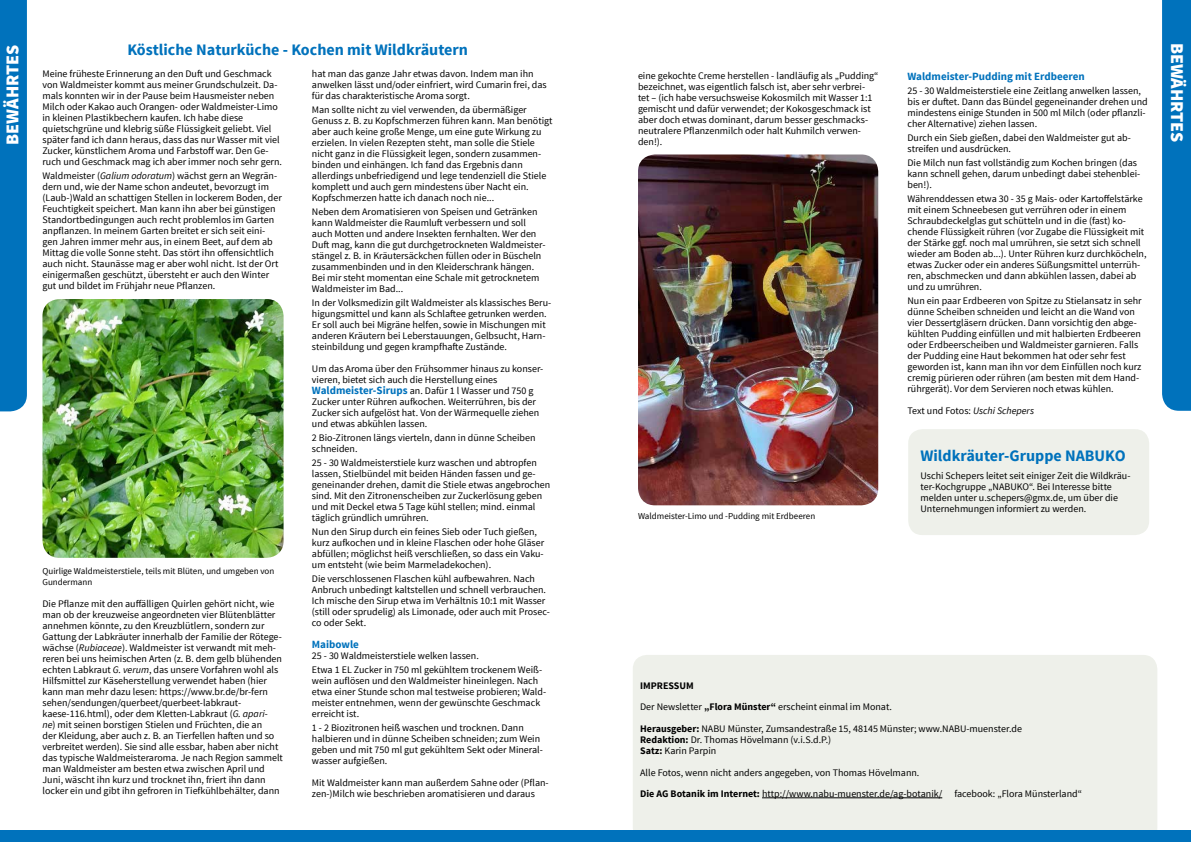
<style>
.page{position:relative;width:1191px;height:842px;background:#fff}
.page>*{position:absolute;margin:0;border:0;box-sizing:border-box;transform-origin:0 0}
.t1{font:900 18px "Source Sans Pro";color:#fff}
.t2{font:700 16px "Source Sans Pro";color:#0072bc}
.t3{font:700 11px "Source Sans Pro";color:#0072bc}
.t4{font:10px/11px "Source Sans Pro";color:#000}
.t5{font:9px/11px "Source Sans Pro";color:#000}
.s1{font-style:italic}
.s2{font-weight:700;font-size:11px;color:#0072bc}
.s3{font-weight:700}
</style>
<div class="page">
<div style="left:633px;top:655px;width:524px;height:187px;background:#eef0ea;border-radius:14px"></div>
<div style="left:908px;top:429px;width:241px;height:106px;background:#eef0ea;border-radius:14px"></div>
<hr style="left:762px;top:797px;width:180px;height:1px;background:#000">
<div style="left:1162px;top:0;width:29px;height:411px;background:#0072bc"></div>
<img style="left:638px;top:154px;width:240px;height:351px">
<div style="left:0;top:0;width:27px;height:411px;background:#0072bc"></div>
<div style="left:0;top:831px;width:1191px;height:11px;background:#0072bc"></div>
<img style="left:42px;top:299px;width:241px;height:259px">
<h1 class="t1" style="left:1px;top:145px;width:100px;rotate:-90deg">BEWÄHRTES</h1>
<h2 class="t2" style="left:127px;top:39px;width:342px">Köstliche Naturküche - Kochen mit Wildkräutern</h2>
<h1 class="t1" style="left:4px;top:136px;width:93px;rotate:-90deg">AKTUELLES</h1>
<p class="t4" style="left:42px;top:68px;width:241px">Meine früheste Erinnerung an den Duft und Geschmack von Waldmeister kommt aus meiner Grundschulzeit. Da&shy;mals konnten wir in der Pause beim Hausmeister neben Milch oder Kakao auch Orangen- oder Waldmeister-Limo in kleinen Plastikbechern kaufen. Ich habe diese quietschgrüne und klebrig süße Flüssigkeit geliebt. Viel später fand ich dann heraus, dass das nur Wasser mit viel Zucker, künstlichem Aroma und Farbstoff war. Den Ge&shy;ruch und Geschmack mag ich aber immer noch sehr gern.</p>
<p class="t4" style="left:42px;top:170px;width:241px">Waldmeister (<span class="s1">Galium odoratum</span>) wächst gern an Wegrän&shy;dern und, wie der Name schon andeutet, bevorzugt im (Laub-)Wald an schattigen Stellen in lockerem Boden, der Feuchtigkeit speichert. Man kann ihn aber bei günstigen Standortbedingungen auch recht problemlos im Garten anpflanzen. In meinem Garten breitet er sich seit eini&shy;gen Jahren immer mehr aus, in einem Beet, auf dem ab Mittag die volle Sonne steht. Das stört ihn offensichtlich auch nicht. Staunässe mag er aber wohl nicht. Ist der Ort einigermaßen geschützt, übersteht er auch den Winter gut und bildet im Frühjahr neue Pflanzen.</p>
<p class="t4" style="left:312px;top:68px;width:236px">hat man das ganze Jahr etwas davon. Indem man ihn anwelken lässt und/oder einfriert, wird Cumarin frei, das für das charakteristische Aroma sorgt.</p>
<p class="t4" style="left:312px;top:104px;width:242px">Man sollte nicht zu viel verwenden, da übermäßiger Genuss z. B. zu Kopfschmerzen führen kann. Man benötigt aber auch keine große Menge, um eine gute Wirkung zu erzielen. In vielen Rezepten steht, man solle die Stiele nicht ganz in die Flüssigkeit legen, sondern zusammen&shy;binden und einhängen. Ich fand das Ergebnis dann allerdings unbefriedigend und lege tendenziell die Stiele komplett und auch gern mindestens über Nacht ein.<br>Kopfschmerzen hatte ich danach noch nie...</p>
<p class="t4" style="left:312px;top:206px;width:235px">Neben dem Aromatisieren von Speisen und Getränken kann Waldmeister die Raumluft verbessern und soll auch Motten und andere Insekten fernhalten. Wer den Duft mag, kann die gut durchgetrockneten Waldmeister&shy;stängel z. B. in Kräutersäckchen füllen oder in Büscheln zusammenbinden und in den Kleiderschrank hängen.<br>Bei mir steht momentan eine Schale mit getrocknetem Waldmeister im Bad...</p>
<p class="t4" style="left:312px;top:297px;width:241px">In der Volksmedizin gilt Waldmeister als klassisches Beru&shy;higungsmittel und kann als Schlaftee getrunken werden.<br>Er soll auch bei Migräne helfen, sowie in Mischungen mit anderen Kräutern bei Leberstauungen, Gelbsucht, Harn&shy;steinbildung und gegen krampfhafte Zustände.</p>
<p class="t4" style="left:312px;top:363px;width:233px">Um das Aroma über den Frühsommer hinaus zu konser&shy;vieren, bietet sich auch die Herstellung eines <span class="s2">Waldmeister-Sirups</span> an. Dafür 1 l Wasser und 750 g Zucker unter Rühren aufkochen. Weiterrühren, bis der Zucker sich aufgelöst hat. Von der Wärmequelle ziehen und etwas abkühlen lassen.</p>
<p class="t4" style="left:312px;top:432px;width:225px">2 Bio-Zitronen längs vierteln, dann in dünne Scheiben schneiden.</p>
<p class="t4" style="left:312px;top:457px;width:240px">25 - 30 Waldmeisterstiele kurz waschen und abtropfen lassen, Stielbündel mit beiden Händen fassen und ge&shy;geneinander drehen, damit die Stiele etwas angebrochen sind. Mit den Zitronenscheiben zur Zuckerlösung geben und mit Deckel etwa 5 Tage kühl stellen; mind. einmal täglich gründlich umrühren.</p>
<p class="t4" style="left:312px;top:526px;width:234px">Nun den Sirup durch ein feines Sieb oder Tuch gießen, kurz aufkochen und in kleine Flaschen oder hohe Gläser abfüllen; möglichst heiß verschließen, so dass ein Vaku&shy;um entsteht (wie beim Marmeladekochen).</p>
<p class="t4" style="left:312px;top:573px;width:239px">Die verschlossenen Flaschen kühl aufbewahren. Nach Anbruch unbedingt kaltstellen und schnell verbrauchen.<br>Ich mische den Sirup etwa im Verhältnis 10:1 mit Wasser (still oder sprudelig) als Limonade, oder auch mit Prosec&shy;co oder Sekt.</p>
<p class="t3" style="left:312px;top:637px;width:48px">Maibowle</p>
<p class="t4" style="left:312px;top:649px;width:232px;line-height:14px">25 - 30 Waldmeisterstiele welken lassen.<br>Etwa 1 EL Zucker in 750 ml gekühltem trockenem Weiß-</p>
<p class="t4" style="left:312px;top:675px;width:236px">wein auflösen und den Waldmeister hineinlegen. Nach etwa einer Stunde schon mal testweise probieren; Wald&shy;meister entnehmen, wenn der gewünschte Geschmack erreicht ist.</p>
<p class="t4" style="left:312px;top:722px;width:232px">1 - 2 Biozitronen heiß waschen und trocknen. Dann halbieren und in dünne Scheiben schneiden; zum Wein geben und mit 750 ml gut gekühltem Sekt oder Mineral&shy;wasser aufgießen.</p>
<p class="t4" style="left:312px;top:777px;width:238px">Mit Waldmeister kann man außerdem Sahne oder (Pflan&shy;zen-)Milch wie beschrieben aromatisieren und daraus</p>
<p class="t5" style="left:42px;top:565px;width:233px">Quirlige Waldmeisterstiele, teils mit Blüten, und umgeben von<br>Gundermann</p>
<p class="t4" style="left:42px;top:598px;width:242px">Die Pflanze mit den auffälligen Quirlen gehört nicht, wie man ob der kreuzweise angeordneten vier Blütenblätter annehmen könnte, zu den Kreuzblütlern, sondern zur Gattung der Labkräuter innerhalb der Familie der Rötege&shy;wächse (<span class="s1">Rubiaceae</span>). Waldmeister ist verwandt mit meh&shy;reren bei uns heimischen Arten (z. B. dem gelb blühenden echten Labkraut <span class="s1">G. verum</span>, das unsere Vorfahren wohl als Hilfsmittel zur Käseherstellung verwendet haben (hier kann man mehr dazu lesen: https://www.br.de/br-fern sehen/sendungen/querbeet/querbeet-labkraut&shy;kaese-116.html), oder dem Kletten-Labkraut (<span class="s1">G. apari&shy;ne</span>) mit seinen borstigen Stielen und Früchten, die an<br>der Kleidung, aber auch z. B. an Tierfellen haften und so verbreitet werden). Sie sind alle essbar, haben aber nicht das typische Waldmeisteraroma. Je nach Region sammelt man Waldmeister am besten etwa zwischen April und Juni, wäscht ihn kurz und trocknet ihn, friert ihn dann locker ein und gibt ihn gefroren in Tiefkühlbehälter, dann</p>
<p class="t4" style="left:638px;top:71px;width:242px">eine gekochte Creme herstellen - landläufig als „Pudding“ bezeichnet, was eigentlich falsch ist, aber sehr verbrei&shy;tet – (ich habe versuchsweise Kokosmilch mit Wasser 1:1 gemischt und dafür verwendet; der Kokosgeschmack ist aber doch etwas dominant, darum besser geschmacks&shy;neutralere Pflanzenmilch oder halt Kuhmilch verwen&shy;den!).</p>
<p class="t5" style="left:638px;top:511px;width:179px">Waldmeister-Limo und -Pudding mit Erdbeeren</p>
<p class="t3" style="left:907px;top:69px;width:179px">Waldmeister-Pudding mit Erdbeeren</p>
<p class="t4" style="left:907px;top:85px;width:242px">25 - 30 Waldmeisterstiele eine Zeitlang anwelken lassen, bis er duftet. Dann das Bündel gegeneinander drehen und mindestens einige Stunden in 500 ml Milch (oder pflanzli&shy;cher Alternative) ziehen lassen.</p>
<p class="t4" style="left:907px;top:132px;width:225px">Durch ein Sieb gießen, dabei den Waldmeister gut ab&shy;streifen und ausdrücken.</p>
<p class="t4" style="left:907px;top:157px;width:234px">Die Milch nun fast vollständig zum Kochen bringen (das kann schnell gehen, darum unbedingt dabei stehenblei&shy;ben!).</p>
<p class="t4" style="left:907px;top:193px;width:240px">Währenddessen etwa 30 - 35 g Mais- oder Kartoffelstärke mit einem Schneebesen gut verrühren oder in einem Schraubdeckelglas gut schütteln und in die (fast) ko&shy;chende Flüssigkeit rühren (vor Zugabe die Flüssigkeit mit der Stärke ggf. noch mal umrühren, sie setzt sich schnell wieder am Boden ab...). Unter Rühren kurz durchköcheln, etwas Zucker oder ein anderes Süßungsmittel unterrüh&shy;ren, abschmecken und dann abkühlen lassen, dabei ab und zu umrühren.</p>
<p class="t4" style="left:907px;top:295px;width:236px">Nun ein paar Erdbeeren von Spitze zu Stielansatz in sehr dünne Scheiben schneiden und leicht an die Wand von vier Dessertgläsern drücken. Dann vorsichtig den abge&shy;kühlten Pudding einfüllen und mit halbierten Erdbeeren oder Erdbeerscheiben und Waldmeister garnieren. Falls der Pudding eine Haut bekommen hat oder sehr fest geworden ist, kann man ihn vor dem Einfüllen noch kurz cremig pürieren oder rühren (am besten mit dem Hand&shy;rührgerät). Vor dem Servieren noch etwas kühlen.</p>
<p class="t4" style="left:907px;top:405px;width:128px">Text und Fotos: <span class="s1">Uschi Schepers</span></p>
<h2 class="t2" style="left:920px;top:445px;width:207px">Wildkräuter-Gruppe NABUKO</h2>
<p class="t4" style="left:920px;top:470px;width:211px">Uschi Schepers leitet seit einiger Zeit die Wildkräu&shy;ter-Kochgruppe „NABUKO“. Bei Interesse bitte melden unter u.schepers@gmx.de, um über die Unternehmungen informiert zu werden.</p>
<h1 class="t1" style="left:1189px;top:43px;width:100px;rotate:90deg">BEWÄHRTES</h1>
<p class="t4" style="left:640px;top:675px;width:253px;line-height:21px"><span class="s3">IMPRESSUM<br></span>Der Newsletter <span class="s3">„Flora Münster“</span> erscheint einmal im Monat.</p>
<p class="t4" style="left:640px;top:723px;width:383px"><span class="s3">Herausgeber:</span> NABU Münster, Zumsandestraße 15, 48145 Münster; www.NABU-muenster.de<br><span class="s3">Redaktion:</span> Dr. Thomas Hövelmann (v.i.S.d.P.)<br><span class="s3">Satz:</span> Karin Parpin</p>
<p class="t4" style="left:640px;top:762px;width:443px;line-height:21px">Alle Fotos, wenn nicht anders angegeben, von Thomas Hövelmann.<br><span class="s3">Die AG Botanik im Internet:</span> http://www.nabu-muenster.de/ag-botanik/ facebook: „Flora Münsterland“</p>
</div>
